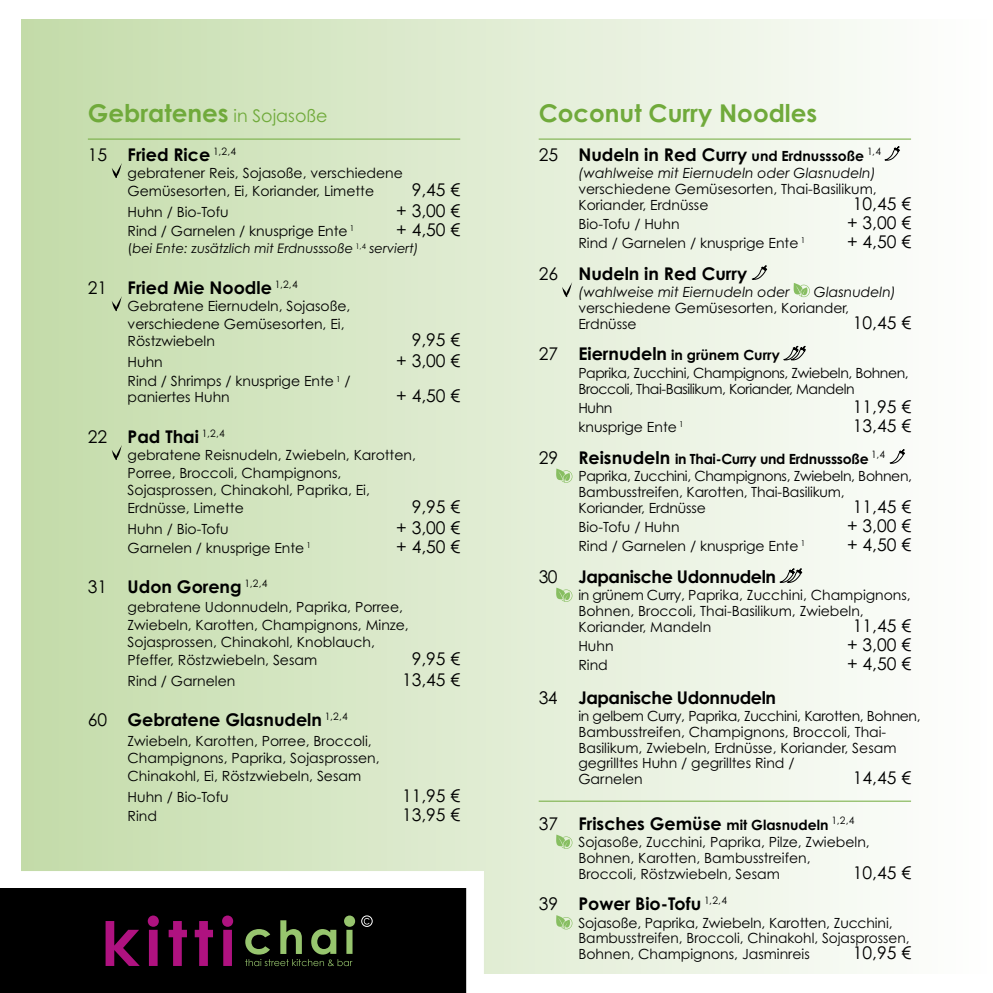
<style>
.page{position:relative;width:993px;height:993px;background:#fff}
.page>*{position:absolute;margin:0;border:0;box-sizing:border-box;transform-origin:0 0}
.t1{font:700 24.5px "Century Gothic Std";color:#70aa3b}
.t2{font:700 17.5px "Century Gothic Std";color:#000}
.t3{font:17.5px "Century Gothic Std";color:#000}
.t4{font:700 17.5px "Century Gothic Std";letter-spacing:-.025em;color:#000}
.t5{font:14px/15.8px "Century Gothic Std";color:#000}
.t6{font:14px/17.5px "Century Gothic Std";letter-spacing:-.03em;color:#000}
.t7{font:14px/17.5px "Century Gothic Std";letter-spacing:-.025em;color:#000}
.t8{font:italic 14px "Century Gothic Std";color:#000}
.t9{font:italic 13.12px "Century Gothic Std";color:#000}
.s1{font-weight:400;font-size:17.5px}
.s2{font-weight:400}
.s3{font-style:normal}
.s4{font-size:14px}
.s5{font-size:17.5px}
.s6{font-weight:700;font-size:17.5px}
.s7{font-weight:700}
</style>
<div class="page">
<div style="left:0;top:20px;width:992px;height:952px;background:linear-gradient(to right,#c2dba8,#fff)"></div>
<div style="left:0;top:0;width:21px;height:879px;background:#fff"></div>
<div style="left:0;top:870px;width:483px;height:18px;background:#fff"></div>
<div style="left:0;top:888px;width:466px;height:104px;background:#000"></div>
<svg style="left:105px;top:915px;width:128px;height:50px"></svg>
<div style="left:361px;top:915px;width:11px;height:11px;border:1px solid #fff;border-radius:50%"></div>
<svg style="left:364px;top:917px;width:5px;height:7px"></svg>
<svg style="left:245px;top:915px;width:110px;height:50px"></svg>
<div style="left:466px;top:870px;width:17px;height:122px;background:#fff"></div>
<hr style="left:88px;top:139px;width:372px;height:1px;background:#70aa3b">
<svg style="left:112px;top:163px;width:10px;height:15px"></svg>
<svg style="left:112px;top:296px;width:10px;height:15px"></svg>
<svg style="left:112px;top:445px;width:10px;height:15px"></svg>
<hr style="left:538px;top:139px;width:372px;height:1px;background:#70aa3b">
<svg style="left:883px;top:146px;width:16px;height:15px"></svg>
<svg style="left:751px;top:265px;width:15px;height:15px"></svg>
<svg style="left:561px;top:282px;width:11px;height:15px"></svg>
<svg style="left:793px;top:283px;width:16px;height:14px"></svg>
<svg style="left:782px;top:345px;width:23px;height:15px"></svg>
<svg style="left:889px;top:449px;width:15px;height:15px"></svg>
<svg style="left:556px;top:468px;width:16px;height:14px"></svg>
<svg style="left:779px;top:568px;width:22px;height:15px"></svg>
<svg style="left:556px;top:587px;width:16px;height:14px"></svg>
<hr style="left:538px;top:800px;width:372px;height:1px;background:#70aa3b">
<svg style="left:556px;top:834px;width:16px;height:14px"></svg>
<svg style="left:556px;top:914px;width:16px;height:15px"></svg>
<h1 class="t1" style="left:88px;top:98px;width:241px">Gebratenes <span class="s1">in Sojasoße</span></h1>
<p class="t2" style="left:88px;top:143px;width:150px"><span class="s2">15</span> Fried Rice <sup>1,2,4</sup></p>
<p class="t5" style="left:127px;top:164px;width:277px;line-height:17.5px">gebratener Reis, Sojasoße, verschiedene<br>Gemüsesorten, Ei, Koriander, Limette</p>
<p class="t3" style="left:411px;top:178px;width:50px">9,45 €</p>
<p class="t5" style="left:127px;top:203px;width:103px">Huhn / Bio-Tofu</p>
<p class="t3" style="left:396px;top:199px;width:65px">+ 3,00 €</p>
<p class="t5" style="left:127px;top:223px;width:228px">Rind / Garnelen / knusprige Ente <sup>1</sup></p>
<p class="t3" style="left:396px;top:219px;width:65px">+ 4,50 €</p>
<p class="t9" style="left:127px;top:241px;width:292px"><span class="s3">(</span>bei Ente: zusätzlich mit Erdnusssoße <sup>1,4</sup> serviert)</p>
<p class="t2" style="left:88px;top:276px;width:211px"><span class="s2">21</span> Fried Mie Noodle <sup>1,2,4</sup></p>
<p class="t5" style="left:127px;top:297px;width:224px;line-height:17.5px">Gebratene Eiernudeln, Sojasoße, verschiedene Gemüsesorten, Ei,<br>Röstzwiebeln</p>
<p class="t3" style="left:411px;top:329px;width:50px">9,95 €</p>
<p class="t5" style="left:127px;top:354px;width:37px">Huhn</p>
<p class="t3" style="left:396px;top:350px;width:65px">+ 3,00 €</p>
<p class="t5" style="left:127px;top:373px;width:224px">Rind / Shrimps / knusprige Ente <sup>1</sup> / paniertes Huhn</p>
<p class="t3" style="left:396px;top:385px;width:65px">+ 4,50 €</p>
<p class="t2" style="left:88px;top:425px;width:138px"><span class="s2">22</span> Pad Thai <sup>1,2,4</sup></p>
<p class="t5" style="left:127px;top:446px;width:290px;line-height:17.5px">gebratene Reisnudeln, Zwiebeln, Karotten, Porree, Broccoli, Champignons, Sojasprossen, Chinakohl, Paprika, Ei, Erdnüsse, Limette</p>
<p class="t3" style="left:411px;top:495px;width:50px">9,95 €</p>
<p class="t5" style="left:127px;top:520px;width:103px">Huhn / Bio-Tofu</p>
<p class="t3" style="left:396px;top:516px;width:65px">+ 3,00 €</p>
<p class="t5" style="left:127px;top:539px;width:185px">Garnelen / knusprige Ente <sup>1</sup></p>
<p class="t3" style="left:396px;top:535px;width:65px">+ 4,50 €</p>
<p class="t2" style="left:88px;top:575px;width:181px"><span class="s2">31</span> Udon Goreng <sup>1,2,4</sup></p>
<p class="t5" style="left:127px;top:598px;width:283px;line-height:17.5px">gebratene Udonnudeln, Paprika, Porree, Zwiebeln, Karotten, Champignons, Minze, Sojasprossen, Chinakohl, Knoblauch, Pfeffer, Röstzwiebeln, Sesam</p>
<p class="t3" style="left:411px;top:647px;width:50px">9,95 €</p>
<p class="t5" style="left:127px;top:672px;width:109px">Rind / Garnelen</p>
<p class="t3" style="left:402px;top:668px;width:60px">13,45 €</p>
<p class="t2" style="left:88px;top:708px;width:261px"><span class="s2">60</span> Gebratene Glasnudeln <sup>1,2,4</sup></p>
<p class="t5" style="left:127px;top:731px;width:253px;line-height:17.5px">Zwiebeln, Karotten, Porree, Broccoli,<br>Champignons, Paprika, Sojasprossen,<br>Chinakohl, Ei, Röstzwiebeln, Sesam</p>
<p class="t5" style="left:127px;top:788px;width:103px">Huhn / Bio-Tofu</p>
<p class="t3" style="left:402px;top:784px;width:60px">11,95 €</p>
<p class="t5" style="left:127px;top:807px;width:31px">Rind</p>
<p class="t3" style="left:402px;top:803px;width:60px">13,95 €</p>
<h1 class="t1" style="left:538px;top:98px;width:280px">Coconut Curry Noodles</h1>
<p class="t2" style="left:538px;top:143px;width:344px"><span class="s2">25</span> Nudeln in Red Curry <span class="s4">und Erdnusssoße</span> <sup>1,4</sup></p>
<p class="t8" style="left:578px;top:164px;width:299px">(wahlweise mit Eiernudeln oder Glasnudeln)</p>
<p class="t5" style="left:578px;top:181px;width:300px">verschiedene Gemüsesorten, Thai-Basilikum,<br>Koriander, Erdnüsse</p>
<p class="t3" style="left:852px;top:192px;width:60px">10,45 €</p>
<p class="t5" style="left:578px;top:216px;width:103px">Bio-Tofu / Huhn</p>
<p class="t3" style="left:846px;top:212px;width:65px">+ 3,00 €</p>
<p class="t5" style="left:578px;top:235px;width:228px">Rind / Garnelen / knusprige Ente <sup>1</sup></p>
<p class="t3" style="left:846px;top:231px;width:65px">+ 4,50 €</p>
<p class="t2" style="left:538px;top:262px;width:210px"><span class="s2">26</span> Nudeln in Red Curry</p>
<p class="t8" style="left:578px;top:283px;width:213px">(wahlweise mit Eiernudeln oder</p>
<p class="t8" style="left:813px;top:283px;width:84px">Glasnudeln)</p>
<p class="t5" style="left:578px;top:300px;width:272px">verschiedene Gemüsesorten, Koriander,<br>Erdnüsse</p>
<p class="t3" style="left:852px;top:311px;width:60px">10,45 €</p>
<p class="t6" style="left:578px;top:346px;width:332px;text-indent:-40px"><span class="s5">27</span> <span class="s6">Eiernudeln</span> <span class="s7">in grünem Curry<br></span>Paprika, Zucchini, Champignons, Zwiebeln, Bohnen,</p>
<p class="t6" style="left:578px;top:378px;width:278px;line-height:19.2px">Broccoli, Thai-Basilikum, Koriander, Mandeln<br>Huhn</p>
<p class="t3" style="left:852px;top:395px;width:60px">11,95 €</p>
<p class="t5" style="left:578px;top:419px;width:107px">knusprige Ente <sup>1</sup></p>
<p class="t3" style="left:852px;top:415px;width:60px">13,45 €</p>
<p class="t7" style="left:578px;top:449px;width:335px;text-indent:-40px"><span class="s5">29</span> <span class="s6">Reisnudeln</span> <span class="s7">in Thai-Curry und Erdnusssoße</span> <sup>1,4<br></sup>Paprika, Zucchini, Champignons, Zwiebeln, Bohnen,</p>
<p class="t5" style="left:578px;top:483px;width:268px">Bambusstreifen, Karotten, Thai-Basilikum,<br>Koriander, Erdnüsse</p>
<p class="t3" style="left:852px;top:495px;width:60px">11,45 €</p>
<p class="t5" style="left:578px;top:518px;width:103px">Bio-Tofu / Huhn</p>
<p class="t3" style="left:846px;top:514px;width:65px">+ 3,00 €</p>
<p class="t5" style="left:578px;top:538px;width:228px">Rind / Garnelen / knusprige Ente <sup>1</sup></p>
<p class="t3" style="left:846px;top:534px;width:65px">+ 4,50 €</p>
<p class="t4" style="left:538px;top:565px;width:239px"><span class="s2">30</span> Japanische Udonnudeln</p>
<p class="t5" style="left:578px;top:587px;width:334px">in grünem Curry, Paprika, Zucchini, Champignons,<br>Bohnen, Broccoli, Thai-Basilikum, Zwiebeln,<br>Koriander, Mandeln</p>
<p class="t3" style="left:852px;top:614px;width:60px">11,45 €</p>
<p class="t5" style="left:578px;top:637px;width:37px">Huhn</p>
<p class="t3" style="left:846px;top:633px;width:65px">+ 3,00 €</p>
<p class="t5" style="left:578px;top:657px;width:31px">Rind</p>
<p class="t3" style="left:846px;top:653px;width:65px">+ 4,50 €</p>
<p class="t4" style="left:538px;top:686px;width:239px"><span class="s2">34</span> Japanische Udonnudeln</p>
<p class="t5" style="left:578px;top:707px;width:343px">in gelbem Curry, Paprika, Zucchini, Karotten, Bohnen, Bambusstreifen, Champignons, Broccoli, Thai-Basilikum, Zwiebeln, Erdnüsse, Koriander, Sesam gegrilltes Huhn / gegrilltes Rind /<br>Garnelen</p>
<p class="t3" style="left:852px;top:766px;width:60px">14,45 €</p>
<p class="t2" style="left:538px;top:812px;width:317px"><span class="s2">37</span> Frisches Gemüse <span class="s4">mit Glasnudeln</span> <sup>1,2,4</sup></p>
<p class="t5" style="left:578px;top:833px;width:293px">Sojasoße, Zucchini, Paprika, Pilze, Zwiebeln,<br>Bohnen, Karotten, Bambusstreifen,<br>Broccoli, Röstzwiebeln, Sesam</p>
<p class="t3" style="left:852px;top:861px;width:60px">10,45 €</p>
<p class="t2" style="left:538px;top:892px;width:190px"><span class="s2">39</span> Power Bio-Tofu <sup>1,2,4</sup></p>
<p class="t5" style="left:578px;top:914px;width:332px">Sojasoße, Paprika, Zwiebeln, Karotten, Zucchini,<br>Bambusstreifen, Broccoli, Chinakohl, Sojasprossen,<br>Bohnen, Champignons, Jasminreis</p>
<p class="t3" style="left:852px;top:941px;width:60px">10,95 €</p>
</div>
